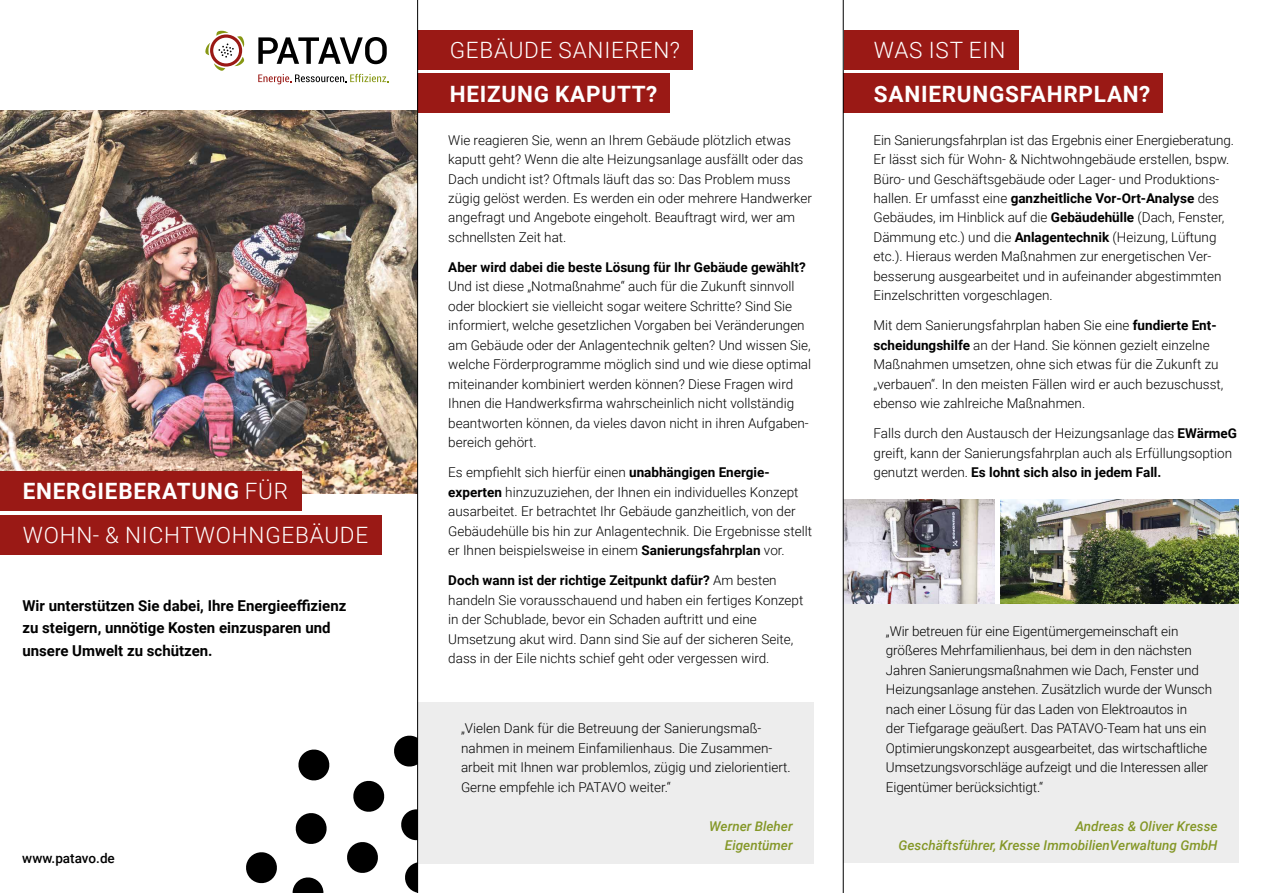
<style>
.page{position:relative;width:1263px;height:893px;background:#fff}
.page>*{position:absolute;margin:0;border:0;box-sizing:border-box;transform-origin:0 0}
.t1{font:300 22.5px/43.7px "Roboto";letter-spacing:.035em;color:#fff}
.t2{font:700 22.5px "Roboto";letter-spacing:.035em;color:#fff}
.t3{font:700 15px/22.5px "Roboto";color:#000}
.t4{font:300 13.5px/19.5px "Roboto";color:#000}
.t5{font:italic 500 13.5px/19.5px "Roboto";color:#849727;text-align:right}
.t6{font:700 13.5px "Roboto";color:#000}
.t7{font:500 13.5px "Roboto";color:#000}
.s1{font-weight:700}
</style>
<div class="page">
<div style="left:844px;top:30px;width:174px;height:39px;background:#9a1915"></div>
<div style="left:844px;top:73px;width:319px;height:40px;background:#9a1915"></div>
<div style="left:417px;top:30px;width:276px;height:39px;background:#9a1915"></div>
<div style="left:417px;top:73px;width:253px;height:40px;background:#9a1915"></div>
<img style="left:1001px;top:500px;width:238px;height:105px">
<img style="left:844px;top:500px;width:150px;height:105px">
<div style="left:417px;top:702px;width:397px;height:161px;background:#ededed"></div>
<div style="left:843px;top:605px;width:396px;height:258px;background:#ededed"></div>
<svg style="left:258px;top:37px;width:129px;height:27px"></svg>
<svg style="left:258px;top:74px;width:130px;height:10px"></svg>
<svg style="left:205px;top:31px;width:40px;height:40px"></svg>
<img style="left:0;top:111px;width:417px;height:382px">
<svg style="left:298px;top:749px;width:32px;height:32px"></svg>
<svg style="left:401px;top:809px;width:16px;height:32px"></svg>
<svg style="left:405px;top:862px;width:12px;height:31px"></svg>
<svg style="left:394px;top:735px;width:23px;height:32px"></svg>
<svg style="left:347px;top:842px;width:31px;height:31px"></svg>
<svg style="left:292px;top:877px;width:32px;height:16px"></svg>
<svg style="left:246px;top:852px;width:31px;height:32px"></svg>
<svg style="left:295px;top:813px;width:32px;height:31px"></svg>
<svg style="left:353px;top:780px;width:32px;height:32px"></svg>
<div style="left:0;top:471px;width:301px;height:40px;background:#9a1915"></div>
<div style="left:0;top:515px;width:381px;height:39px;background:#9a1915"></div>
<hr style="left:843px;top:0;width:1px;height:893px;background:#000">
<hr style="left:417px;top:0;width:1px;height:893px;background:#000">
<h1 class="t1" style="left:23px;top:469px;width:347px"><span class="s1">ENERGIEBERATUNG</span> FÜR<br>WOHN- &amp; NICHTWOHNGEBÄUDE</h1>
<p class="t3" style="left:22px;top:594px;width:325px">Wir unterstützen Sie dabei, Ihre Energieeffizienz zu steigern, unnötige Kosten einzusparen und unsere Umwelt zu schützen.</p>
<p class="t7" style="left:22px;top:849px;width:94px">www.patavo.de</p>
<h1 class="t1" style="left:450px;top:27px;width:232px">GEBÄUDE SANIEREN?</h1>
<h1 class="t2" style="left:450px;top:78px;width:209px">HEIZUNG KAPUTT?</h1>
<p class="t4" style="left:448px;top:129px;width:365px">Wie reagieren Sie, wenn an Ihrem Gebäude plötzlich etwas kaputt geht? Wenn die alte Heizungsanlage ausfällt oder das Dach undicht ist? Oftmals läuft das so: Das Problem muss zügig gelöst werden. Es werden ein oder mehrere Handwerker angefragt und Angebote eingeholt. Beauftragt wird, wer am schnellsten Zeit hat.</p>
<p class="t6" style="left:448px;top:258px;width:359px">Aber wird dabei die beste Lösung für Ihr Gebäude gewählt?</p>
<p class="t4" style="left:448px;top:276px;width:364px">Und ist diese „Notmaßnahme“ auch für die Zukunft sinnvoll oder blockiert sie vielleicht sogar weitere Schritte? Sind Sie informiert, welche gesetzlichen Vorgaben bei Veränderungen am Gebäude oder der Anlagentechnik gelten? Und wissen Sie, welche Förderprogramme möglich sind und wie diese optimal miteinander kombiniert werden können? Diese Fragen wird Ihnen die Handwerksfirma wahrscheinlich nicht vollständig beantworten können, da vieles davon nicht in ihren Aufgaben&shy;bereich gehört.</p>
<p class="t4" style="left:448px;top:462px;width:365px">Es empfiehlt sich hierfür einen <span class="s1">unabhängigen Energie&shy;experten</span> hinzuzuziehen, der Ihnen ein individuelles Konzept ausarbeitet. Er betrachtet Ihr Gebäude ganzheitlich, von der Gebäudehülle bis hin zur Anlagentechnik. Die Ergebnisse stellt er Ihnen beispielsweise in einem <span class="s1">Sanierungsfahrplan</span> vor.</p>
<p class="t4" style="left:448px;top:570px;width:357px"><span class="s1">Doch wann ist der richtige Zeitpunkt dafür?</span> Am besten handeln Sie vorausschauend und haben ein fertiges Konzept in der Schublade, bevor ein Schaden auftritt und eine Umsetzung akut wird. Dann sind Sie auf der sicheren Seite, dass in der Eile nichts schief geht oder vergessen wird.</p>
<p class="t4" style="left:461px;top:718px;width:331px">„Vielen Dank für die Betreuung der Sanierungsmaß&shy;nahmen in meinem Einfamilienhaus. Die Zusammen&shy;arbeit mit Ihnen war problemlos, zügig und zielorientiert.<br>Gerne empfehle ich PATAVO weiter.“</p>
<p class="t5" style="left:709px;top:816px;width:85px">Werner Bleher<br>Eigentümer</p>
<h1 class="t1" style="left:874px;top:27px;width:133px">WAS IST EIN</h1>
<h1 class="t2" style="left:874px;top:78px;width:278px">SANIERUNGSFAHRPLAN?</h1>
<p class="t4" style="left:873px;top:129px;width:362px">Ein Sanierungsfahrplan ist das Ergebnis einer Energieberatung.<br>Er lässt sich für Wohn- &amp; Nichtwohngebäude erstellen, bspw.<br>Büro- und Geschäftsgebäude oder Lager- und Produktions&shy;hallen. Er umfasst eine <span class="s1">ganzheitliche Vor-Ort-Analyse</span> des Gebäudes, im Hinblick auf die <span class="s1">Gebäudehülle</span> (Dach, Fenster, Dämmung etc.) und die <span class="s1">Anlagentechnik</span> (Heizung, Lüftung etc.). Hieraus werden Maßnahmen zur energetischen Ver&shy;besserung ausgearbeitet und in aufeinander abgestimmten Einzelschritten vorgeschlagen.</p>
<p class="t4" style="left:873px;top:315px;width:351px">Mit dem Sanierungsfahrplan haben Sie eine <span class="s1">fundierte Ent&shy;scheidungshilfe</span> an der Hand. Sie können gezielt einzelne Maßnahmen umsetzen, ohne sich etwas für die Zukunft zu „verbauen“. In den meisten Fällen wird er auch bezuschusst, ebenso wie zahlreiche Maßnahmen.</p>
<p class="t4" style="left:873px;top:423px;width:365px">Falls durch den Austausch der Heizungsanlage das <span class="s1">EWärmeG </span>greift, kann der Sanierungsfahrplan auch als Erfüllungsoption genutzt werden. <span class="s1">Es lohnt sich also in jedem Fall.</span></p>
<p class="t4" style="left:886px;top:621px;width:328px">„Wir betreuen für eine Eigentümergemeinschaft ein größeres Mehrfamilienhaus, bei dem in den nächsten Jahren Sanierungsmaßnahmen wie Dach, Fenster und Heizungsanlage anstehen. Zusätzlich wurde der Wunsch nach einer Lösung für das Laden von Elektroautos in<br>der Tiefgarage geäußert. Das PATAVO-Team hat uns ein Optimierungskonzept ausgearbeitet, das wirtschaftliche Umsetzungsvorschläge aufzeigt und die Interessen aller Eigentümer berücksichtigt.“</p>
<p class="t5" style="left:898px;top:816px;width:321px">Andreas &amp; Oliver Kresse<br>Geschäftsführer, Kresse ImmobilienVerwaltung GmbH</p>
</div>
